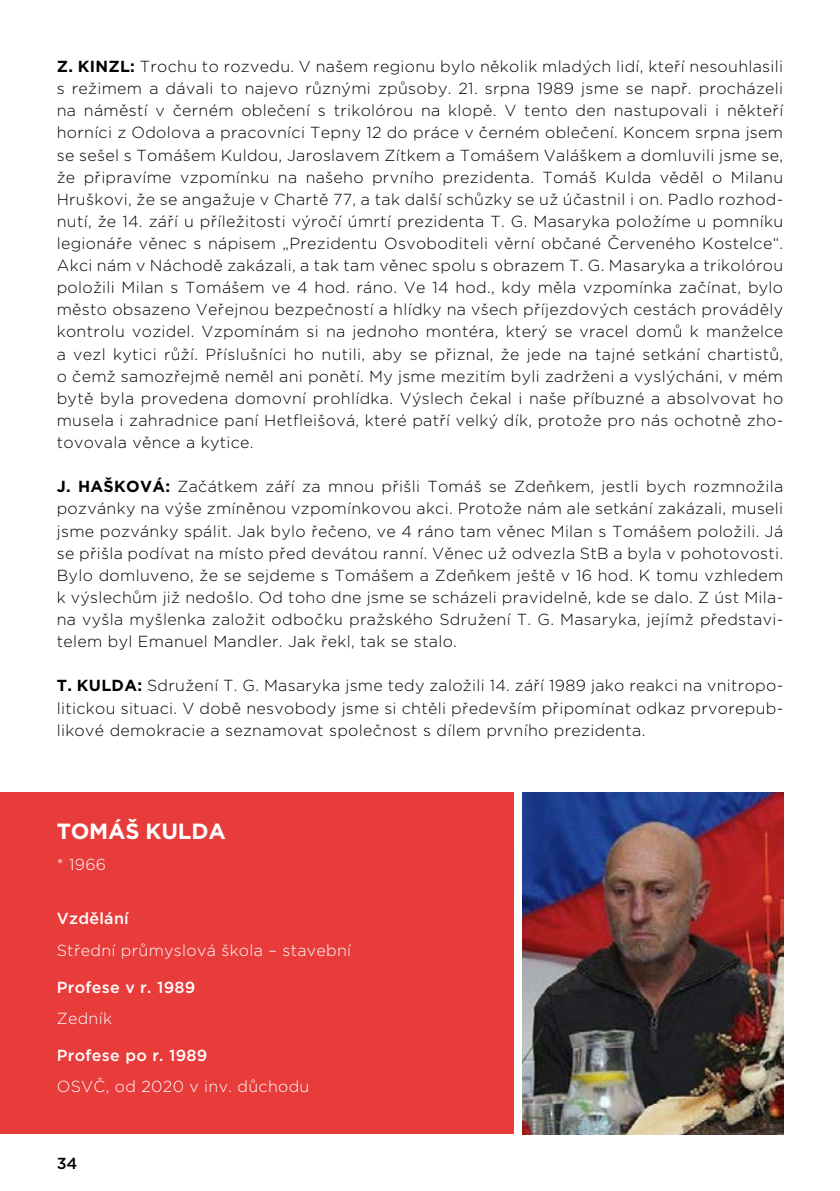
<style>
.page{position:relative;width:840px;height:1191px;background:#fff}
.page>*{position:absolute;margin:0;border:0;box-sizing:border-box;transform-origin:0 0}
.t1{font:700 22px "Gotham";letter-spacing:-.01em;color:#fff}
.t2{font:300 16px/22.2px "Gotham";letter-spacing:.02em;color:#000;text-align:justify}
.t3{font:300 16px "Gotham";letter-spacing:.02em;color:#fff}
.t4{font:500 16px "Gotham";letter-spacing:.02em;color:#fff}
.t5{font:500 16px "Gotham";color:#000}
.s1{font-weight:700}
</style>
<div class="page">
<div style="left:0;top:792px;width:513px;height:342px;background:#e83c3b"></div>
<img style="left:522px;top:792px;width:260px;height:342px">
<p class="t2" style="left:57px;top:55px;width:727px"><span class="s1">Z. KINZL:</span> Trochu to rozvedu. V našem regionu bylo několik mladých lidí, kteří nesouhlasili s režimem a dávali to najevo různými způsoby. 21. srpna 1989 jsme se např. procházeli na náměstí v černém oblečení s trikolórou na klopě. V tento den nastupovali i někteří horníci z Odolova a pracovníci Tepny 12 do práce v černém oblečení. Koncem srpna jsem se sešel s Tomášem Kuldou, Jaroslavem Zítkem a Tomášem Valáškem a domluvili jsme se, že připravíme vzpomínku na našeho prvního prezidenta. Tomáš Kulda věděl o Milanu Hruškovi, že se angažuje v Chartě 77, a tak další schůzky se už účastnil i on. Padlo rozhod&shy;nutí, že 14. září u příležitosti výročí úmrtí prezidenta T. G. Masaryka položíme u pomníku legionáře věnec s nápisem „Prezidentu Osvoboditeli věrní občané Červeného Kostelce“.<br>Akci nám v Náchodě zakázali, a tak tam věnec spolu s obrazem T. G. Masaryka a trikolórou položili Milan s Tomášem ve 4 hod. ráno. Ve 14 hod., kdy měla vzpomínka začínat, bylo město obsazeno Veřejnou bezpečností a hlídky na všech příjezdových cestách prováděly kontrolu vozidel. Vzpomínám si na jednoho montéra, který se vracel domů k manželce a vezl kytici růží. Příslušníci ho nutili, aby se přiznal, že jede na tajné setkání chartistů, o čemž samozřejmě neměl ani ponětí. My jsme mezitím byli zadrženi a vyslýcháni, v mém bytě byla provedena domovní prohlídka. Výslech čekal i naše příbuzné a absolvovat ho musela i zahradnice paní Hetfleišová, které patří velký dík, protože pro nás ochotně zho&shy;tovovala věnce a kytice.</p>
<p class="t2" style="left:57px;top:475px;width:727px"><span class="s1">J. HAŠKOVÁ:</span> Začátkem září za mnou přišli Tomáš se Zdeňkem, jestli bych rozmnožila pozvánky na výše zmíněnou vzpomínkovou akci. Protože nám ale setkání zakázali, museli jsme pozvánky spálit. Jak bylo řečeno, ve 4 ráno tam věnec Milan s Tomášem položili. Já se přišla podívat na místo před devátou ranní. Věnec už odvezla StB a byla v pohotovosti.<br>Bylo domluveno, že se sejdeme s Tomášem a Zdeňkem ještě v 16 hod. K tomu vzhledem k výslechům již nedošlo. Od toho dne jsme se scházeli pravidelně, kde se dalo. Z úst Mila&shy;na vyšla myšlenka založit odbočku pražského Sdružení T. G. Masaryka, jejímž představi&shy;telem byl Emanuel Mandler. Jak řekl, tak se stalo.</p>
<p class="t2" style="left:57px;top:674px;width:727px"><span class="s1">T. KULDA:</span> Sdružení T. G. Masaryka jsme tedy založili 14. září 1989 jako reakci na vnitropo&shy;litickou situaci. V době nesvobody jsme si chtěli především připomínat odkaz prvorepub&shy;likové demokracie a seznamovat společnost s dílem prvního prezidenta.</p>
<h1 class="t1" style="left:57px;top:816px;width:170px">TOMÁŠ KULDA</h1>
<p class="t3" style="left:57px;top:854px;width:51px">* 1966</p>
<p class="t4" style="left:57px;top:908px;width:74px">Vzdělání</p>
<p class="t3" style="left:57px;top:939px;width:296px">Střední průmyslová škola – stavební</p>
<p class="t4" style="left:57px;top:976px;width:140px">Profese v r. 1989</p>
<p class="t3" style="left:57px;top:1008px;width:57px">Zedník</p>
<p class="t4" style="left:57px;top:1044px;width:152px">Profese po r. 1989</p>
<p class="t3" style="left:57px;top:1076px;width:254px">OSVČ, od 2020 v inv. důchodu</p>
<p class="t5" style="left:57px;top:1152px;width:22px">34</p>
</div>
